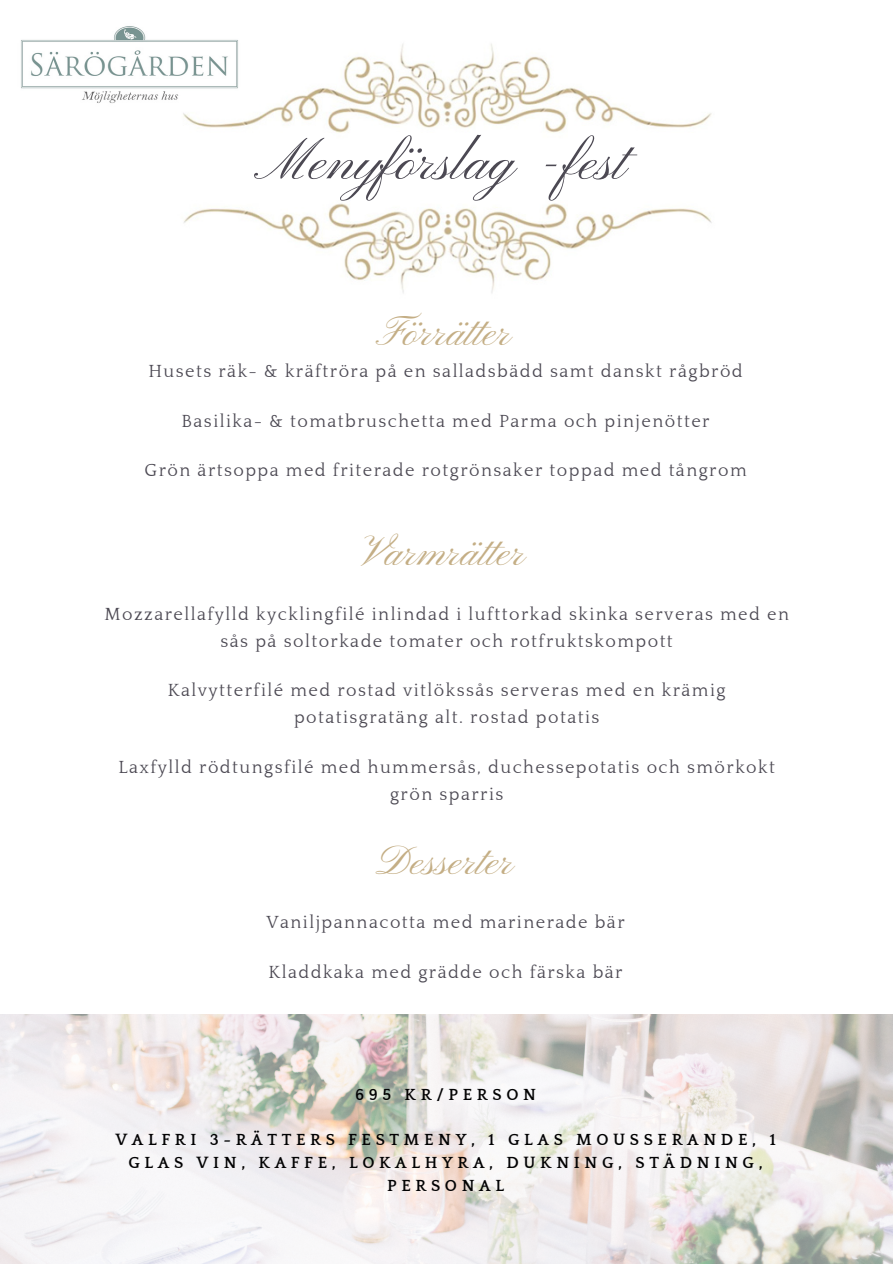
<style>
.page{position:relative;width:893px;height:1264px;background:#fff}
.page>*{position:absolute;margin:0;border:0;box-sizing:border-box;transform-origin:0 0}
.t1{font:56.55px "Pinyon Script";color:#4c4953}
.t2{font:42px "Pinyon Script";color:#c4ae85}
.t3{font:18px/27px "Quattrocento";letter-spacing:.08em;color:#4c4953;text-align:center}
.t4{font:700 16.5px/22.5px "Quattrocento";letter-spacing:.28em;color:#020203;text-align:center}
</style>
<div class="page">
<img style="left:0;top:1014px;width:892px;height:249px">
<img style="left:183px;top:44px;width:529px;height:89px">
<img style="left:21px;top:26px;width:221px;height:80px">
<img style="left:184px;top:203px;width:528px;height:90px">
<h1 class="t1" style="left:262px;top:130px;width:367px">Menyförslag -fest</h1>
<p class="t2" style="left:379px;top:309px;width:135px">Förrät er</p>
<p class="t3" style="left:148px;top:358px;width:595px">Husets räk- &amp; kräftröra på en salladsbädd samt danskt rågbröd</p>
<p class="t3" style="left:181px;top:408px;width:529px">Basilika- &amp; tomatbruschetta med Parma och pinjenötter</p>
<h2 class="t3" style="left:144px;top:457px;width:603px">Grön ärtsoppa med friterade rotgrönsaker toppad med tångrom</h2>
<p class="t2" style="left:365px;top:529px;width:163px">Varmrät er</p>
<p class="t3" style="left:104px;top:601px;width:686px">Mozzarellafylld kycklingfilé inlindad i lufttorkad skinka serveras med en sås på soltorkade tomater och rotfruktskompott</p>
<p class="t3" style="left:168px;top:677px;width:559px">Kalvytterfilé med rostad vitlökssås serveras med en krämig potatisgratäng alt. rostad potatis</p>
<h2 class="t3" style="left:118px;top:754px;width:658px">Laxfylld rödtungsfilé med hummersås, duchessepotatis och smörkokt grön sparris</h2>
<p class="t2" style="left:376px;top:837px;width:140px">Desserter</p>
<p class="t3" style="left:266px;top:909px;width:359px">Vaniljpannacotta med marinerade bär</p>
<p class="t3" style="left:268px;top:959px;width:355px">Kladdkaka med grädde och färska bär</p>
<p class="t4" style="left:355px;top:1084px;width:182px">695 KR/PERSON</p>
<h2 class="t4" style="left:115px;top:1129px;width:662px">VALFRI 3-RÄTTERS FESTMENY, 1 GLAS MOUSSERANDE, 1<br>GLAS VIN, KAFFE, LOKALHYRA, DUKNING, STÄDNING,<br>PERSONAL</h2>
</div>
